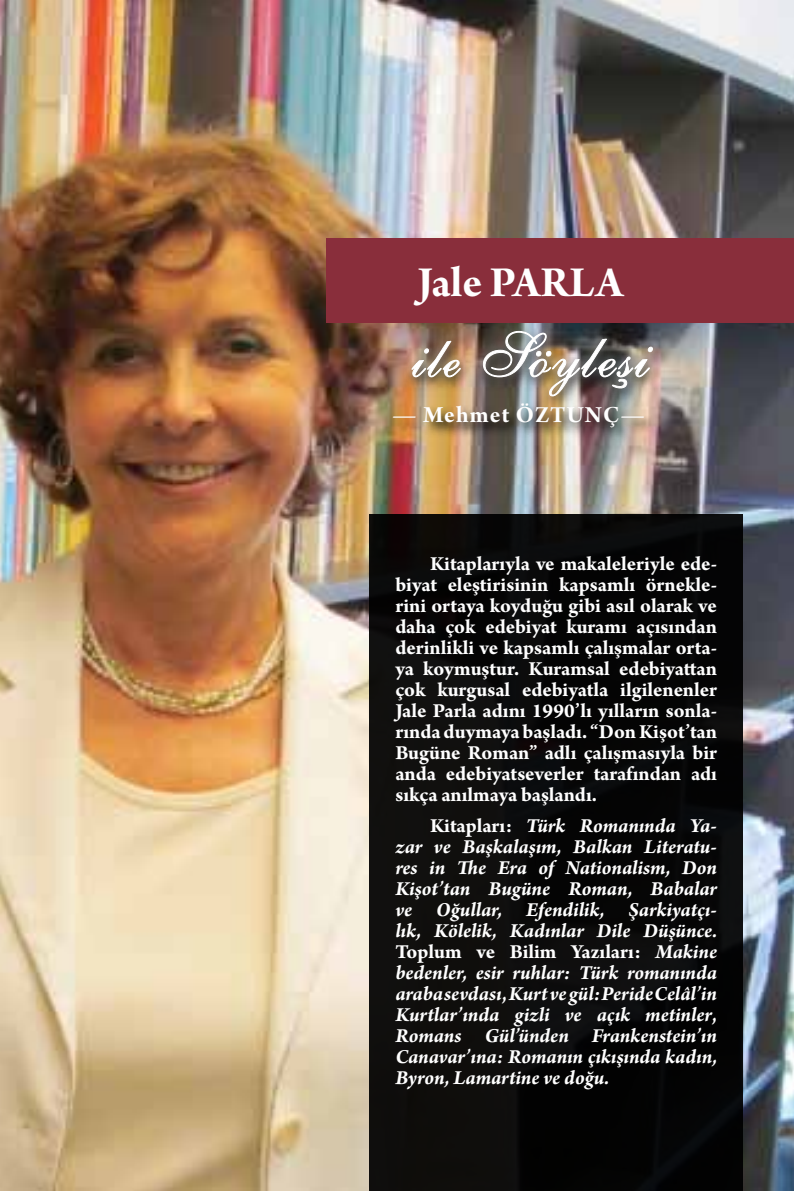
<style>
.page{position:relative;width:794px;height:1191px;background:#fff}
.page>*{position:absolute;margin:0;border:0;box-sizing:border-box;transform-origin:0 0}
.t1{font:61.25px "English 111 Vivace BT";letter-spacing:.05em;color:#fff}
.t2{font:45.5px "Arno Pro Bold Subhead";color:#fff}
.t3{font:24.5px "Arno Pro Bold Subhead";letter-spacing:.045em;color:#fff}
.t4{font:italic 700 21px/21px "Arno Pro";letter-spacing:-.005em;color:#fff;text-align:justify}
.t5{font:700 21px/21px "Arno Pro";letter-spacing:-.005em;color:#fff;text-align:justify}
.s1{font-size:57.75px}
.s2{font-family:"Arno Pro"}
.s3{font-style:normal}
</style>
<div class="page">
<img style="left:0;top:0;width:794px;height:1191px">
<div style="left:370px;top:514px;width:372px;height:677px;background:#090909"></div>
<div style="left:326px;top:238px;width:468px;height:85px;background:#892e3b"></div>
<img style="left:391px;top:401px;width:267px;height:42px">
<img style="left:400px;top:323px;width:269px;height:92px">
<div style="left:401px;top:320px;width:262px;height:86px;background:#fff;opacity:.75"></div>
<svg style="left:411px;top:341px;width:50px;height:36px;background:#a48d7a"></svg>
<img style="left:483px;top:331px;width:170px;height:65px">
<h2 class="t2" style="left:417px;top:256px;width:207px">Jale PARLA</h2>
<h1 class="t1" style="left:412px;top:318px;width:238px"><span class="s1">ile</span> Söyleşi</h1>
<p class="t3" style="left:392px;top:401px;width:254px"><span class="s2">—</span> Mehmet ÖZTUNÇ<span class="s2">—</span></p>
<p class="t5" style="left:395px;top:554px;width:323px;text-indent:35px">Kitaplarıyla ve makaleleriyle ede&shy;biyat eleştirisinin kapsamlı örnekle&shy;rini ortaya koyduğu gibi asıl olarak ve daha çok edebiyat kuramı açısından derinlikli ve kapsamlı çalışmalar orta&shy;ya koymuştur. Kuramsal edebiyattan çok kurgusal edebiyatla ilgilenenler Jale Parla adını 1990’lı yılların sonla&shy;rında duymaya başladı. “Don Kişot’tan Bugüne Roman” adlı çalışmasıyla bir anda edebiyatseverler tarafından adı sıkça anılmaya başlandı.</p>
<p class="t4" style="left:395px;top:816px;width:323px;text-indent:35px"><span class="s3">Kitapları:</span> Türk Romanında Ya&shy;zar ve Başkalaşım, Balkan Literatu&shy;res in The Era of Nationalism, Don Kişot’tan Bugüne Roman, Babalar ve Oğullar, Efendilik, Şarkiyatçı&shy;lık, Kölelik, Kadınlar Dile Düşünce.<br><span class="s3">Toplum ve Bilim Yazıları:</span> Makine bedenler, esir ruhlar: Türk romanında araba sevdası<span class="s3">,</span> Kurt ve gül: Peride Celâl’in Kurtlar’ında gizli ve açık metinler<span class="s3">, </span>Romans Gül’ünden Frankenstein’ın Canavar’ına: Romanın çıkışında kadın, Byron, Lamartine ve doğu.</p>
</div>
